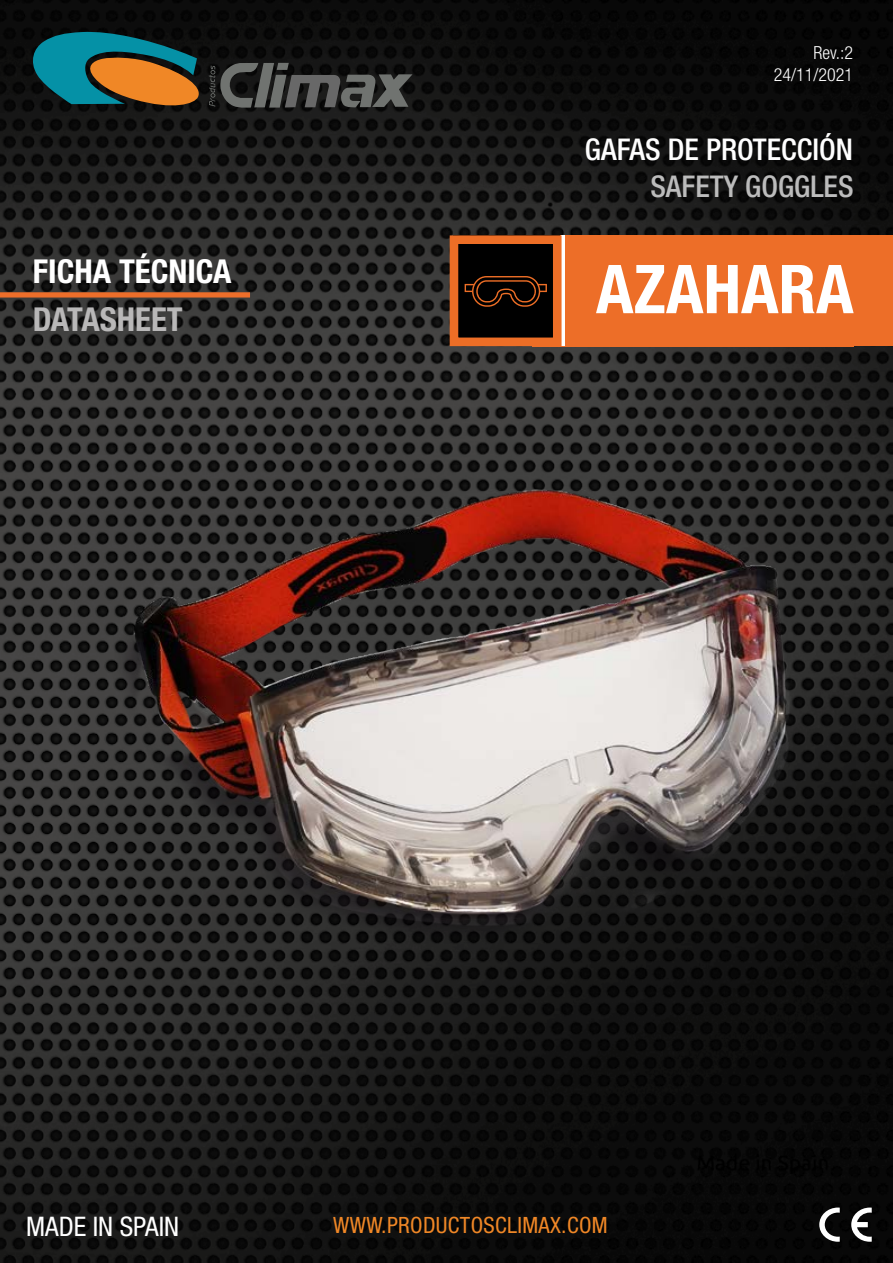
<style>
.page{position:relative;width:893px;height:1263px;background:#fff}
.page>*{position:absolute;margin:0;border:0;box-sizing:border-box;transform-origin:0 0}
.t1{font:700 condensed 67.5px "Helvetica Neue LT Std";color:#fff}
.t2{font:700 condensed 33px "Helvetica Neue LT Std";color:#fff}
.t3{font:700 condensed 33px "Helvetica Neue LT Std";color:#b9b8b8}
.t4{font:500 condensed 30px "Helvetica Neue LT Std";color:#fff}
.t5{font:500 condensed 30px "Helvetica Neue LT Std";color:#bcbcbc}
.t6{font:condensed 27px "Helvetica Neue LT Std";color:#fff}
.t7{font:condensed 22.5px "Helvetica Neue LT Std";letter-spacing:.015em;color:#f08726}
.t8{font:300 condensed 18px/21.6px "Helvetica Neue LT Std";color:#fff;text-align:right}
</style>
<div class="page">
<img style="left:0;top:0;width:893px;height:1263px">
<svg style="left:29px;top:30px;width:174px;height:81px;background:#425b4b"></svg>
<svg style="left:209px;top:63px;width:203px;height:46px;background:#3c3d3b"></svg>
<svg style="left:819px;top:1207px;width:21px;height:35px"></svg>
<svg style="left:851px;top:1207px;width:21px;height:35px"></svg>
<div style="left:524px;top:235px;width:369px;height:111px;background:#ed6e28"></div>
<div style="left:0;top:292px;width:250px;height:5px;background:#ed6e2a"></div>
<hr style="left:561px;top:235px;width:4px;height:111px;background:#fff">
<img style="left:74px;top:464px;width:781px;height:528px">
<div style="left:453px;top:235px;width:106px;height:107px;background:#000"></div>
<div style="left:450px;top:235px;width:112px;height:111px;border:9px solid #ed6e26"></div>
<svg style="left:465px;top:276px;width:82px;height:31px"></svg>
<p class="t8" style="left:774px;top:42px;width:81px">Rev.:2<br>24/11/2021</p>
<h3 class="t4" style="left:585px;top:131px;width:270px">GAFAS DE PROTECCIÓN</h3>
<h2 class="t2" style="left:33px;top:251px;width:200px">FICHA TÉCNICA</h2>
<h2 class="t3" style="left:33px;top:300px;width:151px">DATASHEET</h2>
<h3 class="t5" style="left:650px;top:168px;width:205px">SAFETY GOGGLES</h3>
<h1 class="t1" style="left:596px;top:248px;width:259px">AZAHARA</h1>
<p class="t6" style="left:26px;top:1211px;width:155px">MADE IN SPAIN</p>
<p class="t7" style="left:333px;top:1212px;width:276px">WWW.PRODUCTOSCLIMAX.COM</p>
</div>
